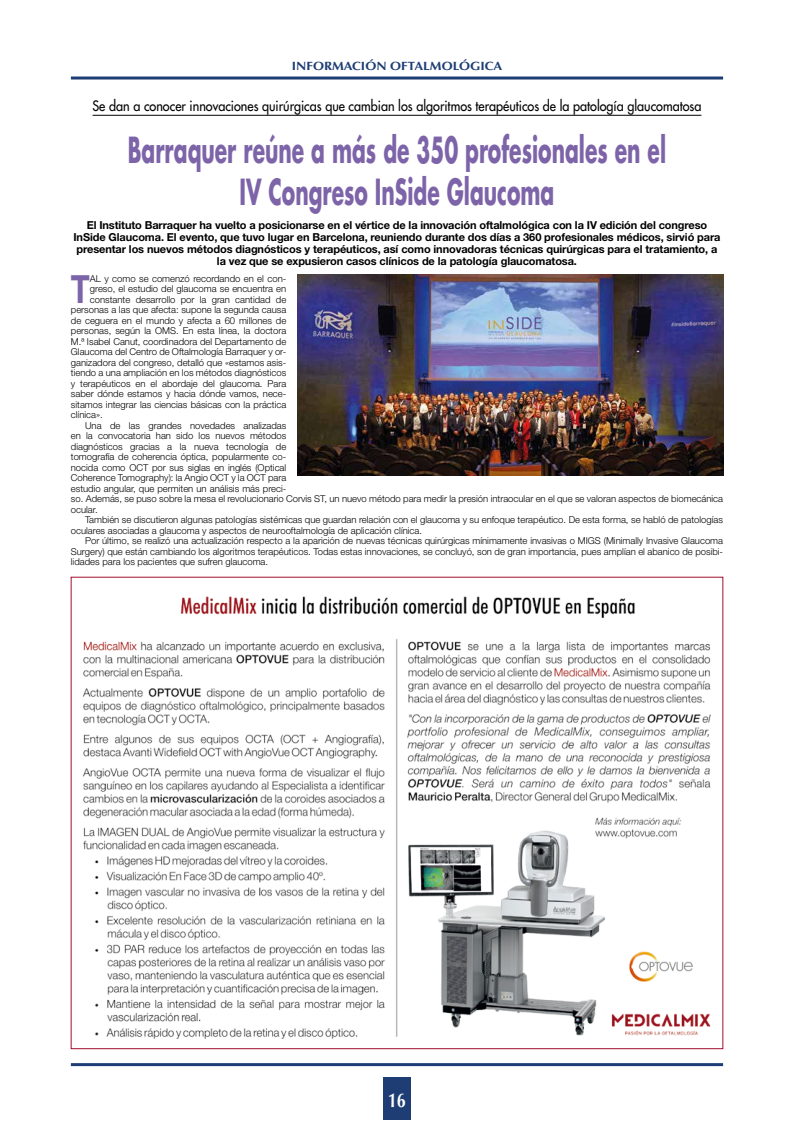
<style>
.page{position:relative;width:794px;height:1134px;background:#fff}
.page>*{position:absolute;margin:0;border:0;box-sizing:border-box;transform-origin:0 0}
.t1{font:700 38.9px "Helvetica Neue LT Std";color:#7d64a9;scale:.8 1}
.t2{font:700 35px/42px "Futura Std";color:#7d64a9;text-align:center;scale:.58 1}
.t3{font:700 20px "Optima LT Std";color:#fff;scale:.8 1}
.t4{font:500 14px "Futura Std";color:#000;scale:.9 1}
.t5{font:700 12px "Optima LT Std";color:#1d3d74;scale:1.1 1}
.t6{font:700 11px/12px "Helvetica Neue LT Std";letter-spacing:-.01em;color:#000;text-align:center}
.t7{font:300 9.5px "Helvetica Neue LT Std";color:#000}
</style>
<div class="page">
<div style="left:383px;top:1078px;width:28px;height:42px;background:#1d3d74"></div>
<hr style="left:71px;top:77px;width:652px;height:3px;background:#1d3d74">
<hr style="left:71px;top:1063px;width:652px;height:3px;background:#1d3d74">
<img style="left:83px;top:596px;width:628px;height:443px">
<hr style="left:93px;top:115px;width:608px;height:1px;background:#000">
<img style="left:298px;top:275px;width:425px;height:201px">
<p class="t5" style="left:292px;top:59px;width:193px">INFORMACIÓN OFTALMOLÓGICA</p>
<h3 class="t4" style="left:93px;top:97px;width:678px">Se dan a conocer innovaciones quirúrgicas que cambian los algoritmos terapéuticos de la patología glaucomatosa</h3>
<h2 class="t2" style="left:128px;top:128px;width:929px">Barraquer reúne a más de 350 profesionales en el<br>IV Congreso InSide Glaucoma</h2>
<p class="t6" style="left:73px;top:219px;width:648px">El Instituto Barraquer ha vuelto a posicionarse en el vértice de la innovación oftalmológica con la IV edición del congreso InSide Glaucoma. El evento, que tuvo lugar en Barcelona, reuniendo durante dos días a 360 profesionales médicos, sirvió para presentar los nuevos métodos diagnósticos y terapéuticos, así como innovadoras técnicas quirúrgicas para el tratamiento, a la vez que se expusieron casos clínicos de la patología glaucomatosa.</p>
<h1 class="t1" style="left:71px;top:265px;width:25px">T</h1>
<p class="t7" style="left:90px;top:273px;width:198px">AL y como se comenzó recordando en el con-</p>
<p class="t7" style="left:90px;top:283px;width:198px">greso, el estudio del glaucoma se encuentra en</p>
<p class="t7" style="left:90px;top:294px;width:198px">constante desarrollo por la gran cantidad de</p>
<p class="t7" style="left:71px;top:304px;width:217px">personas a las que afecta: supone la segunda causa</p>
<p class="t7" style="left:71px;top:315px;width:217px">de ceguera en el mundo y afecta a 60 millones de</p>
<p class="t7" style="left:71px;top:325px;width:217px">personas, según la OMS. En esta línea, la doctora</p>
<p class="t7" style="left:71px;top:336px;width:217px">M.ª Isabel Canut, coordinadora del Departamento de</p>
<p class="t7" style="left:71px;top:346px;width:217px">Glaucoma del Centro de Oftalmología Barraquer y or-</p>
<p class="t7" style="left:71px;top:357px;width:217px">ganizadora del congreso, detalló que «estamos asis-</p>
<p class="t7" style="left:71px;top:367px;width:217px">tiendo a una ampliación en los métodos diagnósticos</p>
<p class="t7" style="left:71px;top:378px;width:217px">y terapéuticos en el abordaje del glaucoma. Para</p>
<p class="t7" style="left:71px;top:388px;width:217px">saber dónde estamos y hacia dónde vamos, nece-</p>
<p class="t7" style="left:71px;top:399px;width:217px">sitamos integrar las ciencias básicas con la práctica</p>
<p class="t7" style="left:71px;top:409px;width:33px">clínica».</p>
<p class="t7" style="left:85px;top:420px;width:203px">Una de las grandes novedades analizadas</p>
<p class="t7" style="left:71px;top:430px;width:217px">en la convocatoria han sido los nuevos métodos</p>
<p class="t7" style="left:71px;top:441px;width:217px">diagnósticos gracias a la nueva tecnología de</p>
<p class="t7" style="left:71px;top:451px;width:217px">tomografía de coherencia óptica, popularmente co-</p>
<p class="t7" style="left:71px;top:462px;width:217px">nocida como OCT por sus siglas en inglés (Optical</p>
<p class="t7" style="left:71px;top:472px;width:217px">Coherence Tomography): la Angio OCT y la OCT para</p>
<p class="t7" style="left:71px;top:483px;width:217px">estudio angular, que permiten un análisis más preci-</p>
<p class="t7" style="left:71px;top:493px;width:654px">so. Además, se puso sobre la mesa el revolucionario Corvis ST, un nuevo método para medir la presión intraocular en el que se valoran aspectos de biomecánica</p>
<p class="t7" style="left:71px;top:504px;width:28px">ocular.</p>
<p class="t7" style="left:85px;top:514px;width:639px">También se discutieron algunas patologías sistémicas que guardan relación con el glaucoma y su enfoque terapéutico. De esta forma, se habló de patologías</p>
<p class="t7" style="left:71px;top:524px;width:353px">oculares asociadas a glaucoma y aspectos de neurooftalmología de aplicación clínica.</p>
<p class="t7" style="left:85px;top:535px;width:639px">Por último, se realizó una actualización respecto a la aparición de nuevas técnicas quirúrgicas mínimamente invasivas o MIGS (Minimally Invasive Glaucoma</p>
<p class="t7" style="left:71px;top:545px;width:654px">Surgery) que están cambiando los algoritmos terapéuticos. Todas estas innovaciones, se concluyó, son de gran importancia, pues amplían el abanico de posibi-</p>
<p class="t7" style="left:71px;top:556px;width:199px">lidades para los pacientes que sufren glaucoma.</p>
<h3 class="t3" style="left:388px;top:1088px;width:24px">16</h3>
</div>
